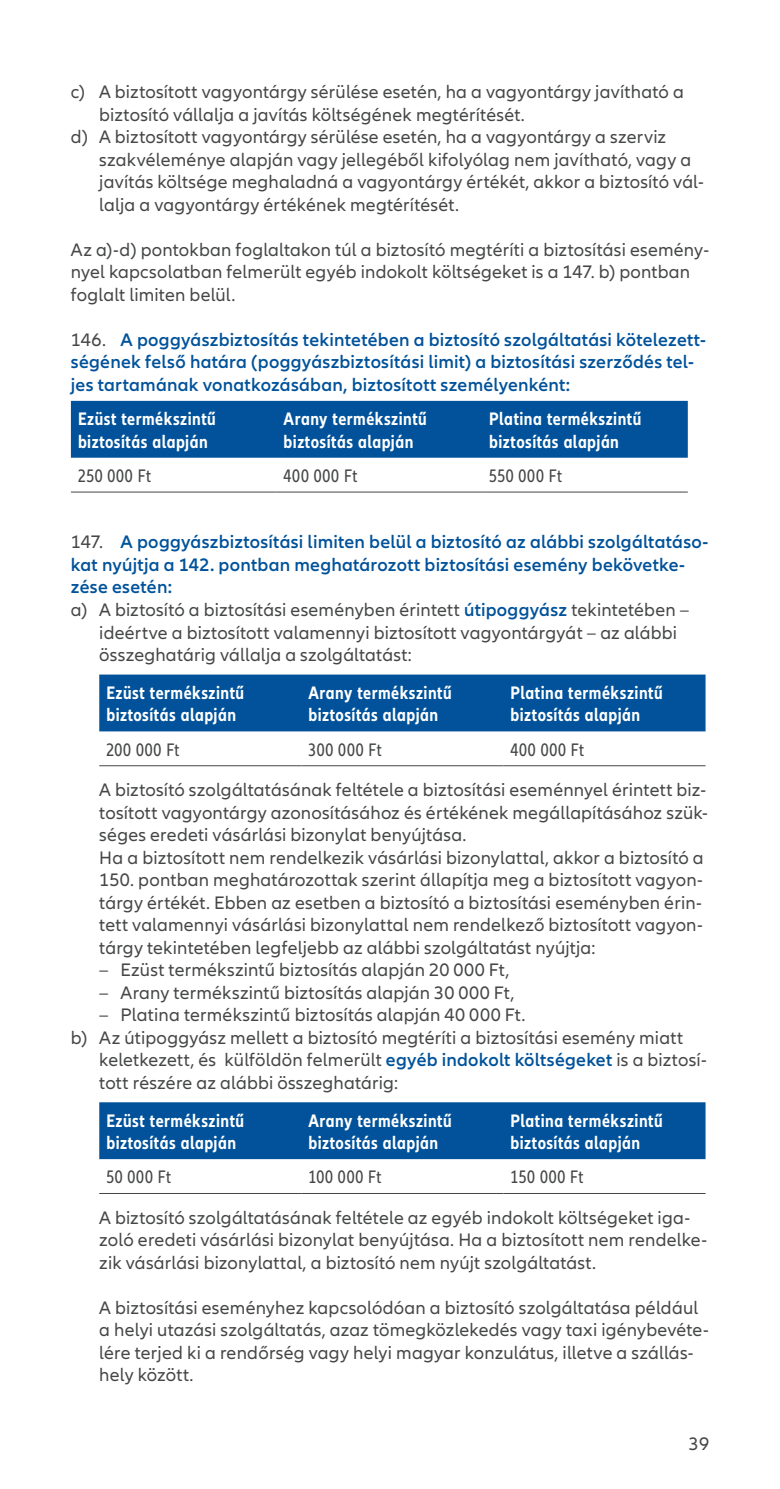
<style>
.page{position:relative;width:780px;height:1489px;background:#fff}
.page>*{position:absolute;margin:0;border:0;box-sizing:border-box;transform-origin:0 0}
.t1{font:18.75px/22.5px "Allianz Neo";letter-spacing:.01em;color:#454647}
.t2{font:600 18.75px/22.5px "Allianz Neo";letter-spacing:.015em;color:#01529a}
.t3{font:700 condensed 18.75px/22.5px "Allianz Neo";letter-spacing:.025em;color:#fff}
.t4{font:condensed 18.75px "Allianz Neo";letter-spacing:.045em;color:#454647}
.s1{font-weight:400;color:#454647}
.s2{font-weight:600;color:#01529a}
</style>
<div class="page">
<div style="left:71px;top:401px;width:616px;height:56px;background:#01529a"></div>
<hr style="left:71px;top:491px;width:205px;height:1px;background:#454647">
<hr style="left:276px;top:491px;width:206px;height:1px;background:#454647">
<hr style="left:482px;top:491px;width:205px;height:1px;background:#454647">
<div style="left:99px;top:674px;width:606px;height:57px;background:#01529a"></div>
<hr style="left:99px;top:765px;width:202px;height:1px;background:#454647">
<hr style="left:301px;top:765px;width:202px;height:1px;background:#454647">
<hr style="left:503px;top:765px;width:202px;height:1px;background:#454647">
<div style="left:99px;top:1102px;width:606px;height:57px;background:#01529a"></div>
<hr style="left:99px;top:1192px;width:202px;height:1px;background:#454647">
<hr style="left:301px;top:1192px;width:202px;height:1px;background:#454647">
<hr style="left:503px;top:1192px;width:202px;height:1px;background:#454647">
<p class="t1" style="left:71px;top:81px;width:614px">c) A biztosított vagyontárgy sérülése esetén, ha a vagyontárgy javítható a</p>
<p class="t1" style="left:99px;top:104px;width:425px">biztosító vállalja a javítás költségének megtérítését.</p>
<p class="t1" style="left:71px;top:126px;width:597px">d) A biztosított vagyontárgy sérülése esetén, ha a vagyontárgy a szerviz</p>
<p class="t1" style="left:99px;top:149px;width:593px">szakvéleménye alapján vagy jellegéből kifolyólag nem javítható, vagy a</p>
<p class="t1" style="left:99px;top:171px;width:606px">javítás költsége meghaladná a vagyontárgy értékét, akkor a biztosító vál-</p>
<p class="t1" style="left:99px;top:194px;width:359px">lalja a vagyontárgy értékének megtérítését.</p>
<p class="t1" style="left:71px;top:239px;width:639px">Az a)-d) pontokban foglaltakon túl a biztosító megtéríti a biztosítási esemén - nyel kapcsolatban felmerült egyéb indokolt költségeket is a 147. b) pontban foglalt limiten belül.</p>
<p class="t2" style="left:71px;top:329px;width:636px"><span class="s1">146.</span> A poggyászbiztosítás tekintetében a biztosító szolgáltatási kötelezett&shy;ségének felső határa (poggyászbiztosítási limit) a biztosítási szerződés tel&shy;jes tartamának vonatkozásában, biztosított személyenként:</p>
<p class="t3" style="left:78px;top:408px;width:139px">Ezüst termékszintű biztosítás alapján</p>
<p class="t3" style="left:283px;top:408px;width:145px">Arany termékszintű biztosítás alapján</p>
<p class="t3" style="left:489px;top:408px;width:154px">Platina termékszintű biztosítás alapján</p>
<p class="t4" style="left:78px;top:465px;width:75px">250 000 Ft</p>
<p class="t4" style="left:283px;top:465px;width:75px">400 000 Ft</p>
<p class="t4" style="left:489px;top:465px;width:74px">550 000 Ft</p>
<p class="t2" style="left:71px;top:531px;width:639px"><span class="s1">147.</span> A poggyászbiztosítási limiten belül a biztosító az alábbi szolgáltatáso-</p>
<p class="t2" style="left:71px;top:554px;width:615px">kat nyújtja a 142. pontban meghatározott biztosítási esemény bekövetke-</p>
<p class="t2" style="left:71px;top:576px;width:102px">zése esetén:</p>
<p class="t1" style="left:71px;top:599px;width:619px">a) A biztosító a biztosítási eseményben érintett <span class="s2">útipoggyász</span> tekintetében –</p>
<p class="t1" style="left:99px;top:621px;width:579px">ideértve a biztosított valamennyi biztosított vagyontárgyát – az alábbi</p>
<p class="t1" style="left:99px;top:644px;width:314px">összeghatárig vállalja a szolgáltatást:</p>
<p class="t3" style="left:106px;top:681px;width:139px">Ezüst termékszintű biztosítás alapján</p>
<p class="t3" style="left:308px;top:681px;width:145px">Arany termékszintű biztosítás alapján</p>
<p class="t3" style="left:510px;top:681px;width:154px">Platina termékszintű biztosítás alapján</p>
<p class="t4" style="left:106px;top:738px;width:75px">200 000 Ft</p>
<p class="t4" style="left:308px;top:738px;width:75px">300 000 Ft</p>
<p class="t4" style="left:510px;top:738px;width:75px">400 000 Ft</p>
<p class="t1" style="left:99px;top:779px;width:610px">A biztosító szolgáltatásának feltétele a biztosítási eseménnyel érintett biz&shy;tosított vagyontárgy azonosításához és értékének megállapításához szük&shy;séges eredeti vásárlási bizonylat benyújtása.<br>Ha a biztosított nem rendelkezik vásárlási bizonylattal, akkor a biztosító a 150. pontban meghatározottak szerint állapítja meg a biztosított vagyon&shy;tárgy értékét. Ebben az esetben a biztosító a biztosítási eseményben érin&shy;tett valamennyi vásárlási bizonylattal nem rendelkező biztosított vagyon&shy;tárgy tekintetében legfeljebb az alábbi szolgáltatást nyújtja:</p>
<p class="t1" style="left:99px;top:959px;width:411px">– Ezüst termékszintű biztosítás alapján 20 000 Ft,</p>
<p class="t1" style="left:99px;top:981px;width:416px">– Arany termékszintű biztosítás alapján 30 000 Ft,</p>
<p class="t1" style="left:99px;top:1004px;width:426px">– Platina termékszintű biztosítás alapján 40 000 Ft.</p>
<p class="t1" style="left:71px;top:1026px;width:613px">b) Az útipoggyász mellett a biztosító megtéríti a biztosítási esemény miatt</p>
<p class="t1" style="left:99px;top:1049px;width:609px">keletkezett, és külföldön felmerült <span class="s2">egyéb indokolt költségeket</span> is a biztosí-</p>
<p class="t1" style="left:99px;top:1071px;width:300px">tott részére az alábbi összeghatárig:</p>
<p class="t3" style="left:106px;top:1109px;width:139px">Ezüst termékszintű biztosítás alapján</p>
<p class="t3" style="left:308px;top:1109px;width:145px">Arany termékszintű biztosítás alapján</p>
<p class="t3" style="left:510px;top:1109px;width:154px">Platina termékszintű biztosítás alapján</p>
<p class="t4" style="left:106px;top:1166px;width:66px">50 000 Ft</p>
<p class="t4" style="left:308px;top:1166px;width:75px">100 000 Ft</p>
<p class="t4" style="left:510px;top:1166px;width:74px">150 000 Ft</p>
<p class="t1" style="left:99px;top:1206px;width:609px">A biztosító szolgáltatásának feltétele az egyéb indokolt költségeket iga&shy;zoló eredeti vásárlási bizonylat benyújtása. Ha a biztosított nem rendelke&shy;zik vásárlási bizonylattal, a biztosító nem nyújt szolgáltatást.</p>
<p class="t1" style="left:99px;top:1296px;width:611px">A biztosítási eseményhez kapcsolódóan a biztosító szolgáltatása például a helyi utazási szolgáltatás, azaz tömegközlekedés vagy taxi igénybevéte&shy;lére terjed ki a rendőrség vagy helyi magyar konzulátus, illetve a szállás&shy;hely között.</p>
<p class="t1" style="left:689px;top:1432px;width:22px">39</p>
</div>
